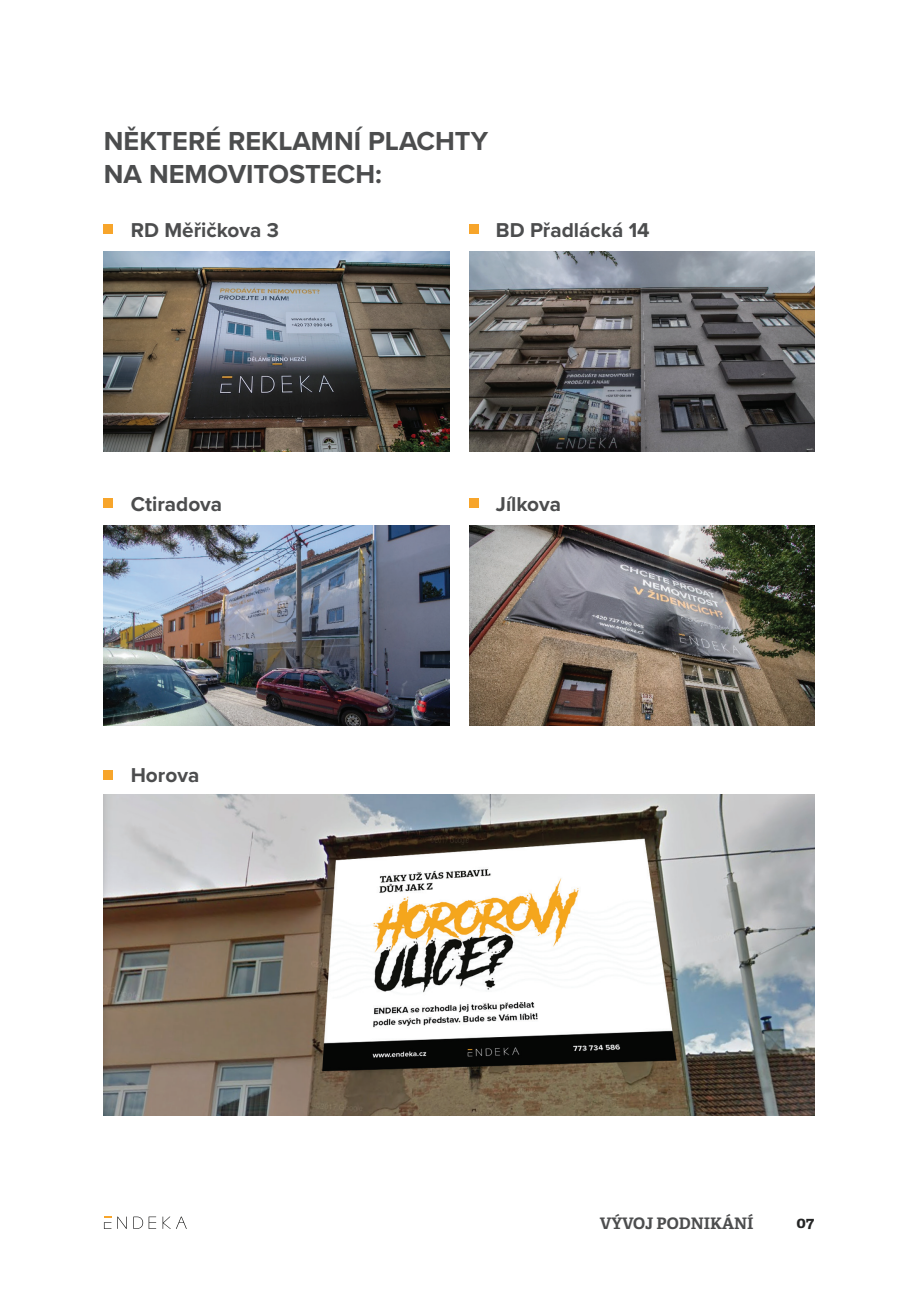
<style>
.page{position:relative;width:919px;height:1289px;background:#fff}
.page>*{position:absolute;margin:0;border:0;box-sizing:border-box;transform-origin:0 0}
.t1{font:700 27px/32.4px "Proxima Nova";color:#4c4d4e}
.t2{font:700 20.85px "Proxima Nova";color:#4c4d4e}
.t3{font:700 15.9px "Adelle PE";color:#4c4d4e}
.t4{font:700 15.9px "Adelle PE";color:#242525}
</style>
<div class="page">
<svg style="left:133px;top:1216px;width:10px;height:12px"></svg>
<svg style="left:149px;top:1216px;width:7px;height:12px"></svg>
<svg style="left:163px;top:1216px;width:24px;height:12px"></svg>
<svg style="left:117px;top:1216px;width:10px;height:12px"></svg>
<svg style="left:104px;top:1216px;width:7px;height:12px"></svg>
<div style="left:104px;top:225px;width:9px;height:9px;background:#f7a52b"></div>
<div style="left:104px;top:499px;width:9px;height:9px;background:#f7a52b"></div>
<div style="left:469px;top:225px;width:9px;height:9px;background:#f7a52b"></div>
<img style="left:104px;top:251px;width:346px;height:200px">
<img style="left:469px;top:251px;width:345px;height:200px">
<div style="left:104px;top:770px;width:9px;height:9px;background:#f7a52b"></div>
<div style="left:469px;top:499px;width:9px;height:9px;background:#f7a52b"></div>
<img style="left:104px;top:525px;width:346px;height:200px">
<img style="left:469px;top:525px;width:345px;height:200px">
<img style="left:104px;top:794px;width:710px;height:321px">
<p class="t1" style="left:104px;top:124px;width:385px">NĚKTERÉ REKLAMNÍ PLACHTY<br>NA NEMOVITOSTECH:</p>
<p class="t2" style="left:131px;top:214px;width:150px">RD Měřičkova 3</p>
<p class="t2" style="left:496px;top:214px;width:155px">BD Přadlácká 14</p>
<p class="t2" style="left:131px;top:489px;width:93px">Ctiradova</p>
<p class="t2" style="left:131px;top:760px;width:70px">Horova</p>
<p class="t2" style="left:496px;top:489px;width:67px">Jílkova</p>
<p class="t3" style="left:599px;top:1211px;width:155px">VÝVOJ PODNIKÁNÍ</p>
<p class="t4" style="left:796px;top:1211px;width:19px">07</p>
</div>
